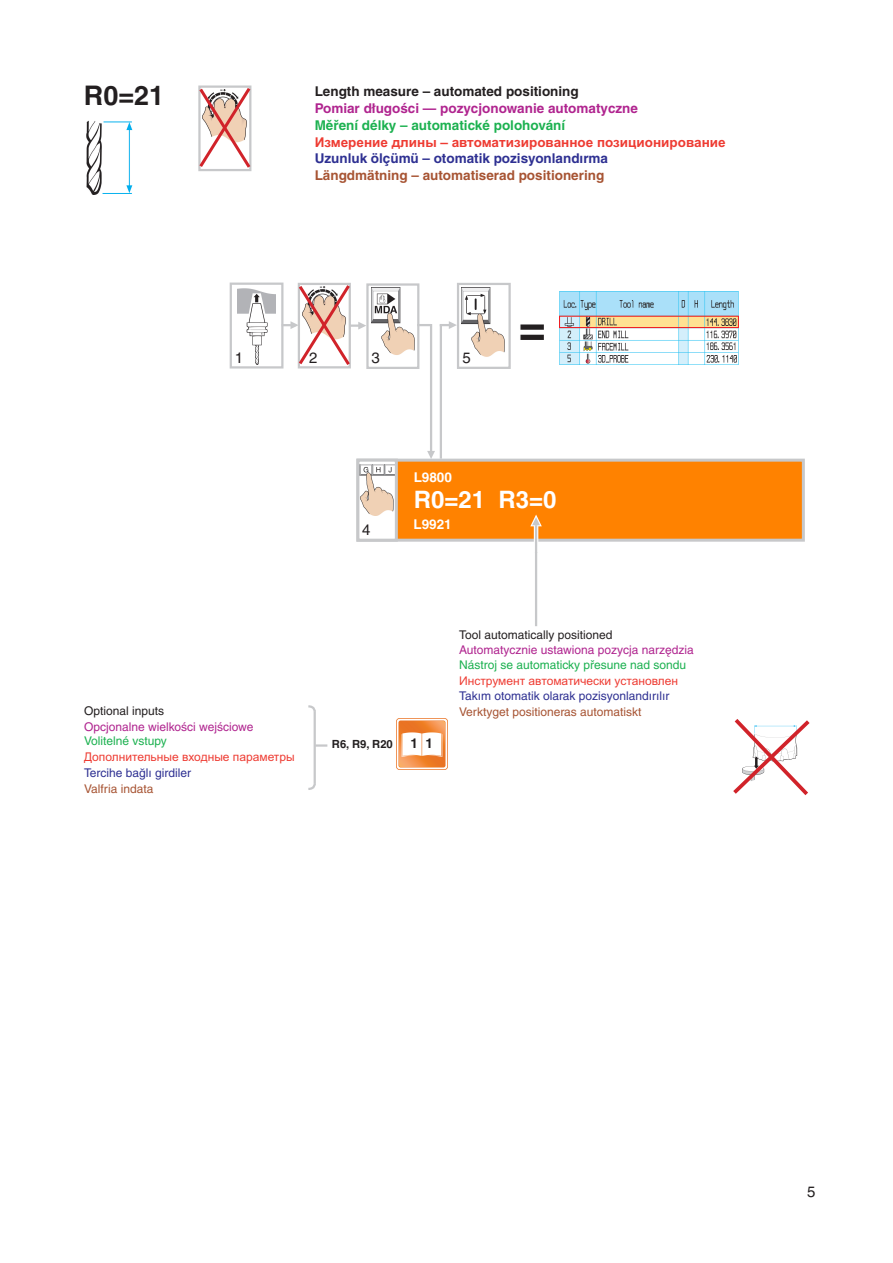
<style>
.page{position:relative;width:893px;height:1263px;background:#fff}
.page>*{position:absolute;margin:0;border:0;box-sizing:border-box;transform-origin:0 0}
.t1{font:700 46.5px "Helvetica";color:#231f20}
.M20_Main_heading{font:700 27px "Helvetica";color:#231f20}
.Annotation_-_Helveti{font:700 24px "Helvetica";color:#fff}
.Illustration_number{font:15px "Helvetica";color:#231f20}
.RU_-_Single_line_H1{font:700 13.5px "Arial Cyr";color:#ee3b32}
.PL_-_Single_line_H1{font:700 13.5px "Helvetica CE";color:#b0248f}
.SV_-_Single_line_H1{font:700 13.5px "Helvetica";color:#a75433}
.TR_-_Single_line_H1{font:700 13.5px "Helvetica CE";color:#2e3092}
.EN_-_Single_line_H1{font:700 13.5px "Helvetica";color:#231f20}
.CS_-_Single_line_H1{font:700 13.5px "Helvetica CE";color:#1cb150}
.Annotation_-_Helveti-2{font:700 13.5px "Helvetica";color:#fff}
.Annotation_-_Helveti-3{font:700 13.5px "Helvetica";color:#231f20}
.PL_-_Single_line_bod{font:12px "Helvetica CE";color:#b0248f}
.RU_-_Single_line_bod{font:12px "Arial Cyr";color:#ee3b32}
.TR_-_Single_line_bod{font:12px "Helvetica CE";color:#2e3092}
.CS_-_Single_line_bod{font:12px "Helvetica CE";color:#1cb150}
.SV_-_Single_line_bod{font:12px "Helvetica";color:#a75433}
.EN_-_Single_line_bod{font:12px "Helvetica";color:#231f20}
.SV_-_Single_line_bod-2{font:700 11.25px "Helvetica";color:#231f20}
</style>
<div class="page">
<div style="left:356px;top:459px;width:449px;height:83px;background:#ff8200;border:3px solid #c7c8ca"></div>
<div style="left:358px;top:460px;width:38px;height:80px;background:#fff"></div>
<img style="left:360px;top:464px;width:34px;height:51px">
<div style="left:356px;top:459px;width:42px;height:83px;border:3px solid #c7c8ca"></div>
<img style="left:86px;top:120px;width:46px;height:74px">
<img style="left:397px;top:718px;width:51px;height:51px">
<svg style="left:733px;top:719px;width:77px;height:77px"></svg>
<hr style="left:440px;top:324px;width:2px;height:135px;background:#c7c8ca">
<svg style="left:419px;top:324px;width:11px;height:2px"></svg>
<hr style="left:430px;top:324px;width:2px;height:128px;background:#c7c8ca">
<img style="left:461px;top:287px;width:44px;height:70px">
<div style="left:457px;top:283px;width:54px;height:86px;border:2px solid #c7c8ca"></div>
<img style="left:372px;top:288px;width:43px;height:67px">
<div style="left:366px;top:283px;width:53px;height:86px;border:2px solid #c7c8ca"></div>
<svg style="left:442px;top:321px;width:27px;height:8px"></svg>
<svg style="left:427px;top:451px;width:8px;height:8px"></svg>
<img style="left:237px;top:288px;width:38px;height:76px">
<div style="left:230px;top:283px;width:53px;height:85px;border:2px solid #c7c8ca"></div>
<svg style="left:282px;top:282px;width:84px;height:86px"></svg>
<svg style="left:198px;top:85px;width:54px;height:86px"></svg>
<hr style="left:534px;top:525px;width:4px;height:27px;background:#f7f7f7">
<hr style="left:535px;top:525px;width:2px;height:101px;background:#c7c8ca">
<svg style="left:530px;top:514px;width:12px;height:14px"></svg>
<hr style="left:314px;top:711px;width:2px;height:73px;background:#c7c8ca">
<svg style="left:308px;top:782px;width:8px;height:8px"></svg>
<svg style="left:308px;top:705px;width:8px;height:9px"></svg>
<svg style="left:316px;top:744px;width:11px;height:3px"></svg>
<img style="left:560px;top:292px;width:179px;height:72px">
<p class="M20_Main_heading" style="left:84px;top:79px;width:82px">R0=21</p>
<p class="EN_-_Single_line_bod" style="left:84px;top:704px;width:82px">Optional inputs</p>
<p class="EN_-_Single_line_H1" style="left:315px;top:83px;width:266px">Length measure – automated positioning</p>
<p class="PL_-_Single_line_H1" style="left:315px;top:100px;width:325px">Pomiar długości — pozycjonowanie automatyczne</p>
<p class="CS_-_Single_line_H1" style="left:315px;top:117px;width:252px">Měření délky – automatické polohování</p>
<p class="RU_-_Single_line_H1" style="left:315px;top:134px;width:412px">Измерение длины – автоматизированное позиционирование</p>
<p class="TR_-_Single_line_H1" style="left:315px;top:151px;width:295px">Uzunluk ölçümü – otomatik pozisyonlandırma</p>
<p class="SV_-_Single_line_H1" style="left:315px;top:167px;width:291px">Längdmätning – automatiserad positionering</p>
<p class="Illustration_number" style="left:235px;top:349px;width:10px">1</p>
<p class="Illustration_number" style="left:309px;top:349px;width:10px">2</p>
<p class="Illustration_number" style="left:372px;top:349px;width:10px">3</p>
<p class="Illustration_number" style="left:462px;top:349px;width:10px">5</p>
<p class="t1" style="left:519px;top:299px;width:29px">=</p>
<p class="Illustration_number" style="left:362px;top:521px;width:10px">4</p>
<p class="Annotation_-_Helveti-2" style="left:414px;top:469px;width:40px">L9800</p>
<p class="Annotation_-_Helveti-2" style="left:414px;top:516px;width:40px">L9921</p>
<p class="Annotation_-_Helveti" style="left:414px;top:485px;width:144px">R0=21 R3=0</p>
<p class="EN_-_Single_line_bod" style="left:459px;top:627px;width:155px">Tool automatically positioned</p>
<p class="PL_-_Single_line_bod" style="left:459px;top:643px;width:236px">Automatycznie ustawiona pozycja narzędzia</p>
<p class="CS_-_Single_line_bod" style="left:459px;top:658px;width:229px">Nástroj se automaticky přesune nad sondu</p>
<p class="RU_-_Single_line_bod" style="left:459px;top:674px;width:220px">Инструмент автоматически установлен</p>
<p class="TR_-_Single_line_bod" style="left:459px;top:689px;width:212px">Takım otomatik olarak pozisyonlandırılır</p>
<p class="SV_-_Single_line_bod" style="left:459px;top:705px;width:184px">Verktyget positioneras automatiskt</p>
<p class="PL_-_Single_line_bod" style="left:84px;top:720px;width:171px">Opcjonalne wielkości wejściowe</p>
<p class="CS_-_Single_line_bod" style="left:84px;top:734px;width:84px">Volitelné vstupy</p>
<p class="RU_-_Single_line_bod" style="left:84px;top:750px;width:212px">Дополнительные входные параметры</p>
<p class="TR_-_Single_line_bod" style="left:84px;top:766px;width:109px">Tercihe bağlı girdiler</p>
<p class="SV_-_Single_line_bod" style="left:84px;top:781px;width:71px">Valfria indata</p>
<p class="SV_-_Single_line_bod-2" style="left:332px;top:737px;width:62px">R6, R9, R20</p>
<p class="Annotation_-_Helveti-3" style="left:411px;top:735px;width:24px">1 1</p>
<p class="Illustration_number" style="left:807px;top:1183px;width:10px">5</p>
</div>
